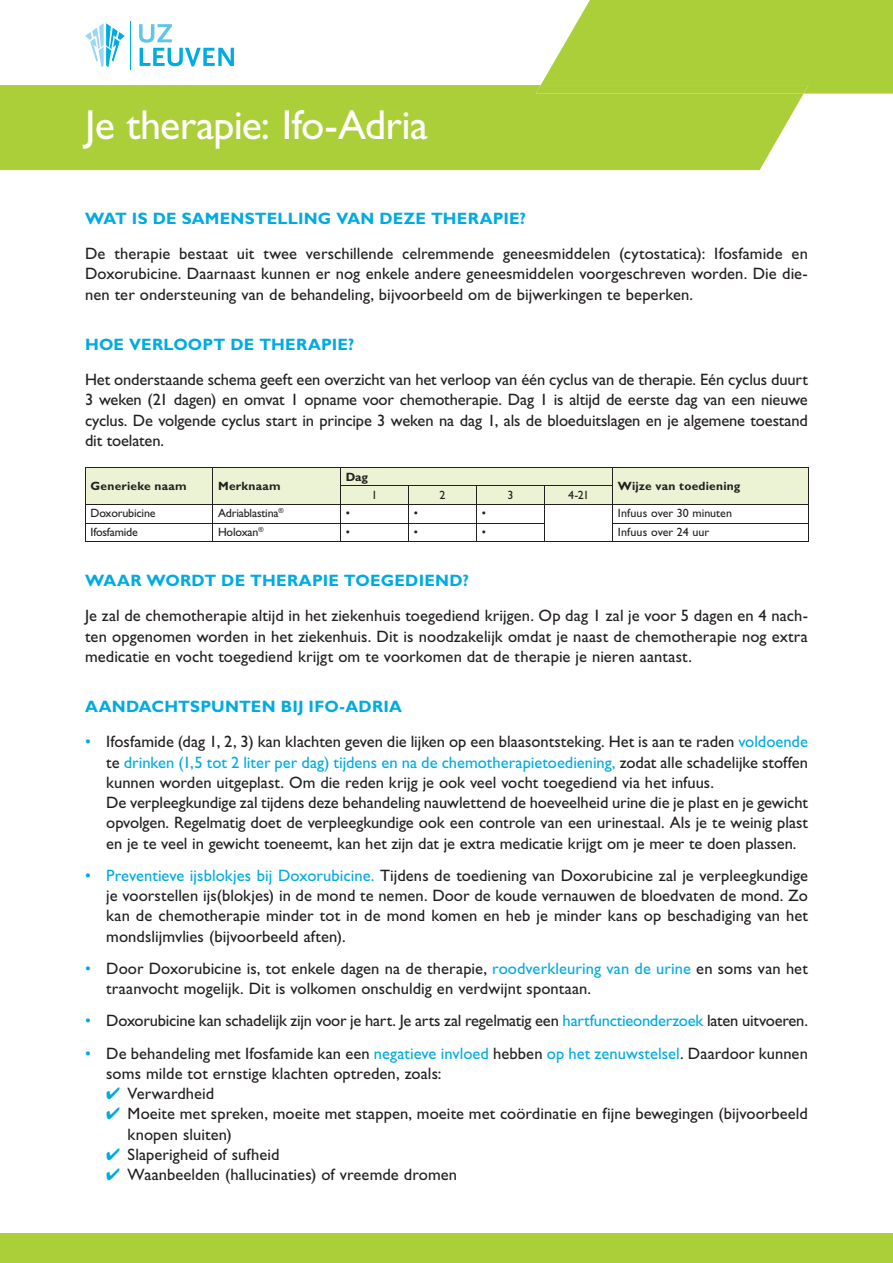
<style>
.page{position:relative;width:893px;height:1263px;background:#fff}
.page>*{position:absolute;margin:0;border:0;box-sizing:border-box;transform-origin:0 0}
.t1{font:42px "Gill Sans Std";letter-spacing:-.015em;color:#fff}
.t2{font:16.5px/20.2px "Gill Sans Std";color:#231f20;text-align:justify}
.t3{font:700 16.5px "Gill Sans Std";letter-spacing:.01em;color:#00abe1}
.t4{font:12px "Gill Sans Std";letter-spacing:-.015em;color:#231f20}
.t5{font:700 12px "Gill Sans Std";letter-spacing:.02em;color:#231f20}
.s1{color:#00abe1}
</style>
<div class="page">
<div style="left:0;top:85px;width:804px;height:85px;background:#abcf38"></div>
<svg style="left:536px;top:0;width:357px;height:94px;background:#b1d247"></svg>
<div style="left:0;top:1233px;width:893px;height:30px;background:#abcf38"></div>
<hr style="left:130px;top:21px;width:1px;height:48px;background:#00abe1">
<svg style="left:139px;top:24px;width:95px;height:42px"></svg>
<svg style="left:85px;top:23px;width:40px;height:44px"></svg>
<svg style="left:85px;top:467px;width:724px;height:74px"></svg>
<hr style="left:85px;top:541px;width:128px;height:1px;background:#231f20">
<hr style="left:213px;top:541px;width:128px;height:1px;background:#231f20">
<hr style="left:341px;top:541px;width:68px;height:1px;background:#231f20">
<hr style="left:409px;top:541px;width:68px;height:1px;background:#231f20">
<hr style="left:477px;top:541px;width:68px;height:1px;background:#231f20">
<hr style="left:545px;top:541px;width:68px;height:1px;background:#231f20">
<hr style="left:613px;top:541px;width:196px;height:1px;background:#231f20">
<h1 class="t1" style="left:85px;top:100px;width:344px">Je therapie: Ifo-Adria</h1>
<p class="t3" style="left:85px;top:209px;width:443px">WAT IS DE SAMENSTELLING VAN DEZE THERAPIE?</p>
<p class="t2" style="left:85px;top:244px;width:724px">De therapie bestaat uit twee verschillende celremmende geneesmiddelen (cytostatica): Ifosfamide en Doxorubicine. Daarnaast kunnen er nog enkele andere geneesmiddelen voorgeschreven worden. Die die&shy;nen ter ondersteuning van de behandeling, bijvoorbeeld om de bijwerkingen te beperken.</p>
<p class="t3" style="left:85px;top:335px;width:271px">HOE VERLOOPT DE THERAPIE?</p>
<p class="t2" style="left:85px;top:369px;width:724px">Het onderstaande schema geeft een overzicht van het verloop van één cyclus van de therapie. Eén cyclus duurt 3 weken (21 dagen) en omvat 1 opname voor chemotherapie. Dag 1 is altijd de eerste dag van een nieuwe cyclus. De volgende cyclus start in principe 3 weken na dag 1, als de bloeduitslagen en je algemene toestand dit toelaten.</p>
<p class="t5" style="left:91px;top:479px;width:98px">Generieke naam</p>
<p class="t5" style="left:218px;top:479px;width:64px">Merknaam</p>
<p class="t5" style="left:346px;top:469px;width:24px">Dag</p>
<p class="t5" style="left:618px;top:479px;width:124px">Wijze van toediening</p>
<p class="t4" style="left:372px;top:488px;width:7px">1</p>
<p class="t4" style="left:440px;top:488px;width:7px">2</p>
<p class="t4" style="left:508px;top:488px;width:7px">3</p>
<p class="t4" style="left:568px;top:488px;width:23px">4-21</p>
<p class="t4" style="left:91px;top:506px;width:67px">Doxorubicine</p>
<p class="t4" style="left:218px;top:506px;width:67px">Adriablastina<sup>®</sup></p>
<p class="t4" style="left:346px;top:506px;width:6px">•</p>
<p class="t4" style="left:414px;top:506px;width:6px">•</p>
<p class="t4" style="left:482px;top:506px;width:6px">•</p>
<p class="t4" style="left:618px;top:506px;width:116px">Infuus over 30 minuten</p>
<p class="t4" style="left:91px;top:525px;width:49px">Ifosfamide</p>
<p class="t4" style="left:218px;top:525px;width:47px">Holoxan<sup>®</sup></p>
<p class="t4" style="left:346px;top:525px;width:6px">•</p>
<p class="t4" style="left:414px;top:525px;width:6px">•</p>
<p class="t4" style="left:482px;top:525px;width:6px">•</p>
<p class="t4" style="left:618px;top:525px;width:93px">Infuus over 24 uur</p>
<p class="t3" style="left:85px;top:571px;width:385px">WAAR WORDT DE THERAPIE TOEGEDIEND?</p>
<p class="t2" style="left:85px;top:606px;width:724px">Je zal de chemotherapie altijd in het ziekenhuis toegediend krijgen. Op dag 1 zal je voor 5 dagen en 4 nach&shy;ten opgenomen worden in het ziekenhuis. Dit is noodzakelijk omdat je naast de chemotherapie nog extra medicatie en vocht toegediend krijgt om te voorkomen dat de therapie je nieren aantast.</p>
<p class="t3" style="left:85px;top:697px;width:318px">AANDACHTSPUNTEN BIJ IFO-ADRIA</p>
<p class="t2" style="left:106px;top:732px;width:703px;text-align:left;text-indent:-21px"><span class="s1">•</span> Ifosfamide (dag 1, 2, 3) kan klachten geven die lijken op een blaasontsteking. Het is aan te raden <span class="s1">voldoende </span>te <span class="s1">drinken (1,5 tot 2 liter per dag) tijdens en na de chemotherapietoediening,</span> zodat alle schadelijke stoffen kunnen worden uitgeplast. Om die reden krijg je ook veel vocht toegediend via het infuus.<br>De verpleegkundige zal tijdens deze behandeling nauwlettend de hoeveelheid urine die je plast en je gewicht opvolgen. Regelmatig doet de verpleegkundige ook een controle van een urinestaal. Als je te weinig plast en je te veel in gewicht toeneemt, kan het zijn dat je extra medicatie krijgt om je meer te doen plassen.</p>
<p class="t2" style="left:106px;top:865px;width:703px;text-indent:-21px"><span class="s1">• Preventieve ijsblokjes bij Doxorubicine.</span> Tijdens de toediening van Doxorubicine zal je verpleegkundige je voorstellen ijs(blokjes) in de mond te nemen. Door de koude vernauwen de bloedvaten de mond. Zo kan de chemotherapie minder tot in de mond komen en heb je minder kans op beschadiging van het mondslijmvlies (bijvoorbeeld aften).</p>
<p class="t2" style="left:106px;top:958px;width:703px;text-indent:-21px"><span class="s1">•</span> Door Doxorubicine is, tot enkele dagen na de therapie, <span class="s1">roodverkleuring van de urine</span> en soms van het traanvocht mogelijk. Dit is volkomen onschuldig en verdwijnt spontaan.</p>
<p class="t2" style="left:85px;top:1011px;width:724px"><span class="s1">•</span> Doxorubicine kan schadelijk zijn voor je hart. Je arts zal regelmatig een <span class="s1">hartfunctieonderzoek</span> laten uitvoeren.</p>
<p class="t2" style="left:106px;top:1043px;width:703px;text-indent:-21px"><span class="s1">•</span> De behandeling met Ifosfamide kan een <span class="s1">negatieve invloed</span> hebben <span class="s1">op het zenuwstelsel</span>. Daardoor kunnen soms milde tot ernstige klachten optreden, zoals:</p>
<p class="t2" style="left:106px;top:1083px;width:109px"><span class="s1">✔</span> Verwardheid</p>
<p class="t2" style="left:128px;top:1104px;width:682px;text-indent:-21px"><span class="s1">✔</span> Moeite met spreken, moeite met stappen, moeite met coördinatie en fijne bewegingen (bijvoorbeeld knopen sluiten)</p>
<p class="t2" style="left:106px;top:1144px;width:175px"><span class="s1">✔</span> Slaperigheid of sufheid</p>
<p class="t2" style="left:106px;top:1164px;width:352px"><span class="s1">✔</span> Waanbeelden (hallucinaties) of vreemde dromen</p>
</div>
